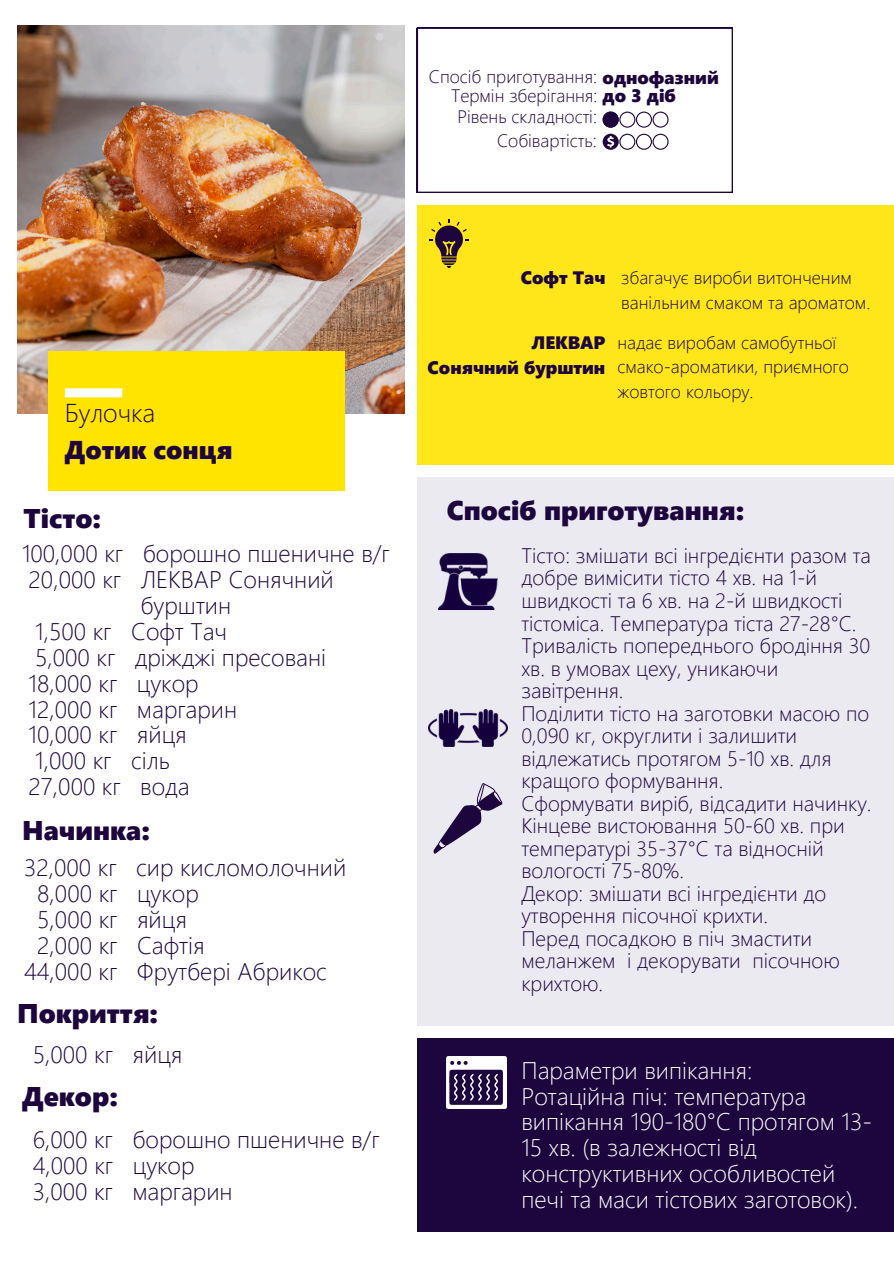
<style>
.page{position:relative;width:894px;height:1264px;background:#fff}
.page>*{position:absolute;margin:0;border:0;box-sizing:border-box;transform-origin:0 0}
.t1{font:27px "Segoe UI Black";color:#1d053d}
.t2{font:25.8px "Segoe UI Black";color:#1d053d}
.t3{font:300 25.8px "Segoe UI";color:#1d053d}
.t4{font:300 24px/26px "Segoe UI";color:#1d053d}
.t5{font:300 24px/26px "Segoe UI";color:#fff}
.t6{font:300 21px/22.5px "Segoe UI";color:#1d053d}
.t7{font:300 18px/24.8px "Segoe UI";color:#1d053d}
.t8{font:18px/24.8px "Segoe UI Black";color:#1d053d;text-align:right}
.s1{font-family:"Segoe UI Black";font-weight:400}
</style>
<div class="page">
<div style="left:417px;top:476px;width:476px;height:549px;background:#ebeaf1"></div>
<img style="left:17px;top:26px;width:387px;height:387px">
<div style="left:417px;top:1038px;width:476px;height:193px;background:#1d053d"></div>
<div style="left:48px;top:351px;width:296px;height:139px;background:#ffe400"></div>
<div style="left:65px;top:388px;width:57px;height:9px;background:#fff"></div>
<img style="left:438px;top:553px;width:60px;height:56px">
<img style="left:446px;top:1056px;width:60px;height:52px">
<svg style="left:417px;top:28px;width:315px;height:165px"></svg>
<svg style="left:418px;top:29px;width:313px;height:162px"></svg>
<img style="left:429px;top:709px;width:78px;height:37px">
<div style="left:417px;top:205px;width:476px;height:259px;background:#ffe61a"></div>
<svg style="left:429px;top:219px;width:40px;height:49px"></svg>
<svg style="left:433px;top:783px;width:69px;height:70px"></svg>
<h3 class="t7" style="left:429px;top:63px;width:291px">Спосіб приготування: <span class="s1">однофазний</span></h3>
<h3 class="t7" style="left:451px;top:82px;width:226px">Термін зберігання: <span class="s1">до 3 діб</span></h3>
<h1 class="t7" style="left:457px;top:103px;width:141px">Рівень складності:</h1>
<h1 class="t7" style="left:497px;top:127px;width:101px">Собівартість:</h1>
<p class="t3" style="left:65px;top:394px;width:92px">Булочка</p>
<p class="t2" style="left:65px;top:431px;width:169px">Дотик сонця</p>
<p class="t1" style="left:24px;top:499px;width:79px">Тісто:</p>
<p class="t4" style="left:22px;top:539px;width:369px">100,000 кг борошно пшеничне в/г</p>
<p class="t4" style="left:29px;top:565px;width:306px">20,000 кг ЛЕКВАР Сонячний</p>
<p class="t4" style="left:140px;top:591px;width:92px">бурштин</p>
<p class="t4" style="left:35px;top:617px;width:193px">1,500 кг Софт Тач</p>
<p class="t4" style="left:35px;top:642px;width:292px">5,000 кг дріжджі пресовані</p>
<p class="t4" style="left:29px;top:668px;width:171px">18,000 кг цукор</p>
<p class="t4" style="left:29px;top:694px;width:210px">12,000 кг маргарин</p>
<p class="t4" style="left:29px;top:720px;width:160px">10,000 кг яйця</p>
<p class="t4" style="left:35px;top:746px;width:136px">1,000 кг сіль</p>
<p class="t4" style="left:29px;top:772px;width:163px">27,000 кг вода</p>
<h5 class="t1" style="left:22px;top:811px;width:129px">Начинка:</h5>
<p class="t4" style="left:24px;top:853px;width:323px">32,000 кг сир кисломолочний</p>
<p class="t4" style="left:37px;top:879px;width:163px">8,000 кг цукор</p>
<p class="t4" style="left:37px;top:905px;width:151px">5,000 кг яйця</p>
<p class="t4" style="left:37px;top:931px;width:169px">2,000 кг Сафтія</p>
<p class="t4" style="left:24px;top:957px;width:304px">44,000 кг Фрутбері Абрикос</p>
<p class="t1" style="left:17px;top:994px;width:143px">Покриття:</p>
<h1 class="t4" style="left:33px;top:1039px;width:151px">5,000 кг яйця</h1>
<h3 class="t1" style="left:22px;top:1077px;width:97px">Декор:</h3>
<p class="t4" style="left:33px;top:1125px;width:348px">6,000 кг борошно пшеничне в/г<br>4,000 кг цукор<br>3,000 кг маргарин</p>
<p class="t8" style="left:520px;top:264px;width:86px">Софт Тач</p>
<h5 class="t7" style="left:621px;top:264px;width:250px">збагачує вироби витонченим ванільним смаком та ароматом.</h5>
<p class="t8" style="left:427px;top:329px;width:179px">ЛЕКВАР<br>Сонячний бурштин</p>
<p class="t7" style="left:617px;top:329px;width:233px">надає виробам самобутньої смако-ароматики, приємного жовтого кольору.</p>
<p class="t1" style="left:446px;top:491px;width:299px">Спосіб приготування:</p>
<h5 class="t6" style="left:521px;top:543px;width:351px">Тісто: змішати всі інгредієнти разом та добре вимісити тісто 4 хв. на 1-й швидкості та 6 хв. на 2-й швидкості тістоміса. Температура тіста 27-28°С.<br>Тривалість попереднього бродіння 30 хв. в умовах цеху, уникаючи завітрення.<br>Поділити тісто на заготовки масою по<br>0,090 кг, округлити і залишити відлежатись протягом 5-10 хв. для кращого формування.<br>Сформувати виріб, відсадити начинку.<br>Кінцеве вистоювання 50-60 хв. при температурі 35-37°С та відносній вологості 75-80%.<br>Декор: змішати всі інгредієнти до утворення пісочної крихти.<br>Перед посадкою в піч змастити меланжем і декорувати пісочною крихтою.</h5>
<h5 class="t5" style="left:521px;top:1055px;width:352px">Параметри випікання:<br>Ротаційна піч: температура випікання 190-180°С протягом 13-<br>15 хв. (в залежності від конструктивних особливостей печі та маси тістових заготовок).</h5>
</div>
